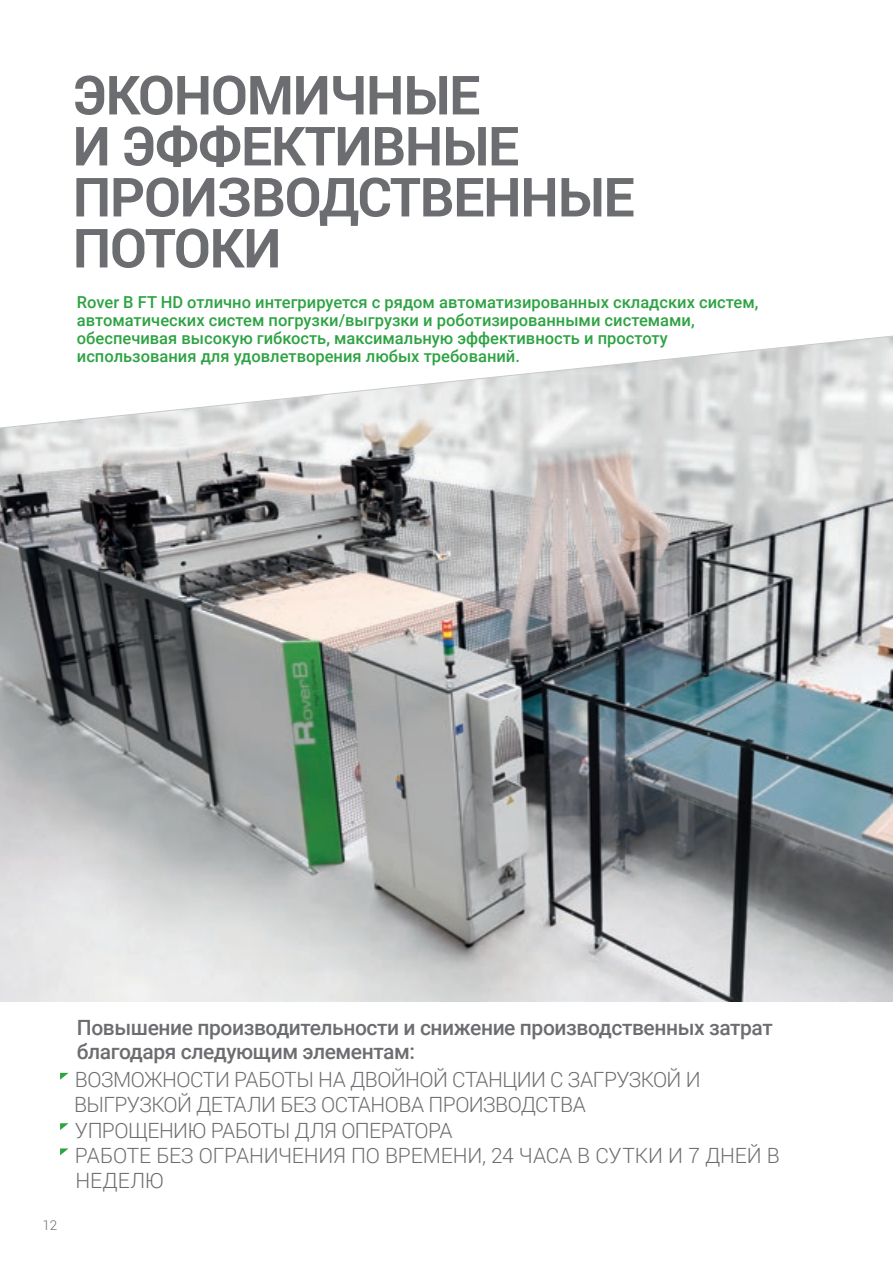
<style>
.page{position:relative;width:893px;height:1263px;background:#fff}
.page>*{position:absolute;margin:0;border:0;box-sizing:border-box;transform-origin:0 0}
.t1{font:700 54px/51px "Roboto";letter-spacing:-.02em;color:#6c6d70}
.t2{font:300 21px/25.2px "Roboto";letter-spacing:-.025em;color:#6c6d70}
.t3{font:500 21px/24px "Roboto";letter-spacing:-.02em;color:#6c6d70}
.t4{font:500 16.5px/18px "Roboto";color:#2da343}
.t5{font:300 13.5px "Roboto";color:#6c6d70}
</style>
<div class="page">
<img style="left:0;top:430px;width:893px;height:571px">
<svg style="left:0;top:335px;width:893px;height:95px"></svg>
<svg style="left:60px;top:1073px;width:9px;height:7px"></svg>
<svg style="left:60px;top:1123px;width:9px;height:7px"></svg>
<svg style="left:60px;top:1148px;width:9px;height:7px"></svg>
<p class="t1" style="left:73px;top:68px;width:563px">ЭКОНОМИЧНЫЕ<br>И ЭФФЕКТИВНЫЕ<br>ПРОИЗВОДСТВЕННЫЕ<br>ПОТОКИ</p>
<p class="t4" style="left:77px;top:293px;width:683px">Rover B FT HD отлично интегрируется с рядом автоматизированных складских систем, автоматических систем погрузки/выгрузки и роботизированными системами, обеспечивая высокую гибкость, максимальную эффективность и простоту использования для удовлетворения любых требований.</p>
<p class="t5" style="left:42px;top:1215px;width:16px">12</p>
<p class="t3" style="left:77px;top:1015px;width:697px">Повышение производительности и снижение производственных затрат благодаря следующим элементам:</p>
<p class="t2" style="left:74px;top:1066px;width:707px">ВОЗМОЖНОСТИ РАБОТЫ НА ДВОЙНОЙ СТАНЦИИ С ЗАГРУЗКОЙ И ВЫГРУЗКОЙ ДЕТАЛИ БЕЗ ОСТАНОВА ПРОИЗВОДСТВА<br>УПРОЩЕНИЮ РАБОТЫ ДЛЯ ОПЕРАТОРА<br>РАБОТЕ БЕЗ ОГРАНИЧЕНИЯ ПО ВРЕМЕНИ, 24 ЧАСА В СУТКИ И 7 ДНЕЙ В НЕДЕЛЮ</p>
</div>
